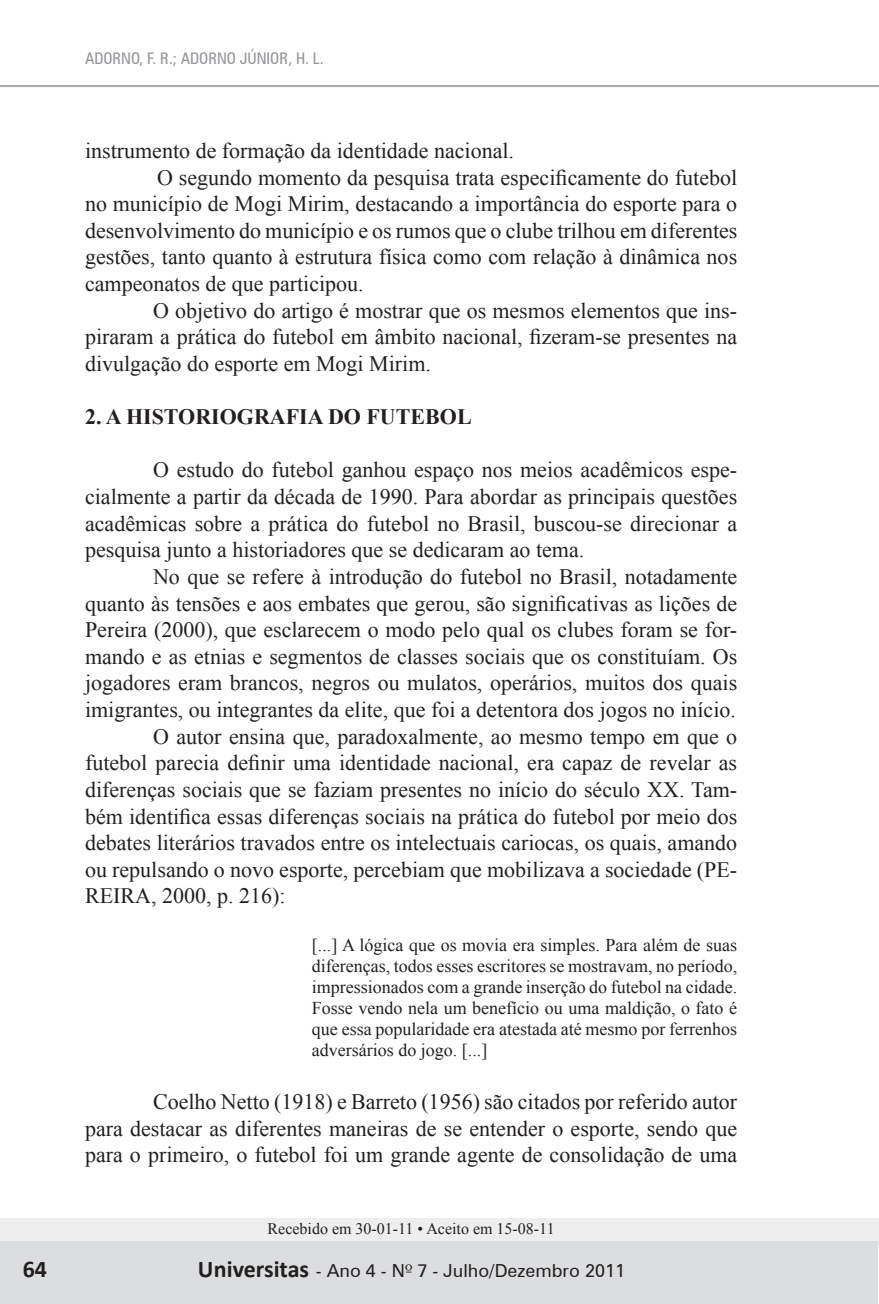
<style>
.page{position:relative;width:879px;height:1304px;background:#fff}
.page>*{position:absolute;margin:0;border:0;box-sizing:border-box;transform-origin:0 0}
.t1{font:700 24px "Calibri";color:#231f20}
.t2{font:22px/26.6px "Times New Roman";color:#231f20;text-align:justify}
.t3{font:700 22px "Times New Roman";color:#231f20}
.t4{font:18px/21px "Times New Roman";color:#231f20;text-align:justify}
.t5{font:18px "Zurich BT";color:#231f20}
.t6{font:16px "Times New Roman";color:#231f20}
.t7{font:condensed 16px "Zurich BT";color:#939598}
.s1{font-family:"Calibri";font-weight:700;font-size:24px}
.s2{font-family:"Zapf Humanist 601 BT"}
</style>
<div class="page">
<div style="left:0;top:1218px;width:878px;height:27px;background:#eeeeef"></div>
<div style="left:0;top:1242px;width:878px;height:62px;background:#dcdddf"></div>
<hr style="left:0;top:85px;width:879px;height:2px;background:#a8a9ad">
<p class="t7" style="left:85px;top:48px;width:240px">ADORNO, F. R.; ADORNO JÚNIOR, H. L.</p>
<p class="t2" style="left:85px;top:137px;width:430px">instrumento de formação da identidade nacional.</p>
<p class="t2" style="left:157px;top:164px;width:581px">O segundo momento da pesquisa trata especificamente do futebol</p>
<p class="t2" style="left:85px;top:190px;width:654px">no município de Mogi Mirim, destacando a importância do esporte para o</p>
<p class="t2" style="left:85px;top:217px;width:654px">desenvolvimento do município e os rumos que o clube trilhou em diferentes</p>
<p class="t2" style="left:85px;top:243px;width:653px">gestões, tanto quanto à estrutura física como com relação à dinâmica nos</p>
<p class="t2" style="left:85px;top:270px;width:280px">campeonatos de que participou.</p>
<p class="t2" style="left:153px;top:297px;width:585px">O objetivo do artigo é mostrar que os mesmos elementos que ins-</p>
<p class="t2" style="left:85px;top:323px;width:653px">piraram a prática do futebol em âmbito nacional, fizeram-se presentes na</p>
<p class="t2" style="left:85px;top:350px;width:347px">divulgação do esporte em Mogi Mirim.</p>
<p class="t3" style="left:85px;top:402px;width:388px">2. A HISTORIOGRAFIA DO FUTEBOL</p>
<p class="t2" style="left:85px;top:456px;width:653px;text-indent:68px">O estudo do futebol ganhou espaço nos meios acadêmicos espe&shy;cialmente a partir da década de 1990. Para abordar as principais questões acadêmicas sobre a prática do futebol no Brasil, buscou-se direcionar a pesquisa junto a historiadores que se dedicaram ao tema.</p>
<p class="t2" style="left:153px;top:563px;width:585px">No que se refere à introdução do futebol no Brasil, notadamente</p>
<p class="t2" style="left:85px;top:590px;width:653px">quanto às tensões e aos embates que gerou, são significativas as lições de</p>
<p class="t2" style="left:85px;top:616px;width:653px">Pereira (2000), que esclarecem o modo pelo qual os clubes foram se for-</p>
<p class="t2" style="left:85px;top:643px;width:653px">mando e as etnias e segmentos de classes sociais que os constituíam. Os</p>
<p class="t2" style="left:85px;top:669px;width:654px">jogadores eram brancos, negros ou mulatos, operários, muitos dos quais</p>
<p class="t2" style="left:85px;top:696px;width:652px">imigrantes, ou integrantes da elite, que foi a detentora dos jogos no início.</p>
<p class="t2" style="left:153px;top:723px;width:585px">O autor ensina que, paradoxalmente, ao mesmo tempo em que o</p>
<p class="t2" style="left:85px;top:749px;width:653px">futebol parecia definir uma identidade nacional, era capaz de revelar as</p>
<p class="t2" style="left:85px;top:776px;width:653px">diferenças sociais que se faziam presentes no início do século XX. Tam-</p>
<p class="t2" style="left:85px;top:802px;width:653px">bém identifica essas diferenças sociais na prática do futebol por meio dos</p>
<p class="t2" style="left:85px;top:829px;width:654px">debates literários travados entre os intelectuais cariocas, os quais, amando</p>
<p class="t2" style="left:85px;top:856px;width:653px">ou repulsando o novo esporte, percebiam que mobilizava a sociedade (PE-</p>
<p class="t2" style="left:85px;top:882px;width:202px">REIRA, 2000, p. 216):</p>
<p class="t4" style="left:312px;top:934px;width:427px">[...] A lógica que os movia era simples. Para além de suas diferenças, todos esses escritores se mostravam, no período, impressionados com a grande inserção do futebol na cidade.<br>Fosse vendo nela um benefício ou uma maldição, o fato é que essa popularidade era atestada até mesmo por ferrenhos adversários do jogo. [...]</p>
<p class="t2" style="left:85px;top:1088px;width:653px;text-indent:68px">Coelho Netto (1918) e Barreto (1956) são citados por referido autor para destacar as diferentes maneiras de se entender o esporte, sendo que para o primeiro, o futebol foi um grande agente de consolidação de uma</p>
<p class="t6" style="left:268px;top:1218px;width:289px">Recebido em 30-01-11 • Aceito em 15-08-11</p>
<p class="t1" style="left:23px;top:1253px;width:26px">64</p>
<p class="t5" style="left:198px;top:1260px;width:429px"><span class="s1">Universitas</span> - Ano 4 - N<span class="s2">º</span> 7 - Julho/Dezembro 2011</p>
</div>
